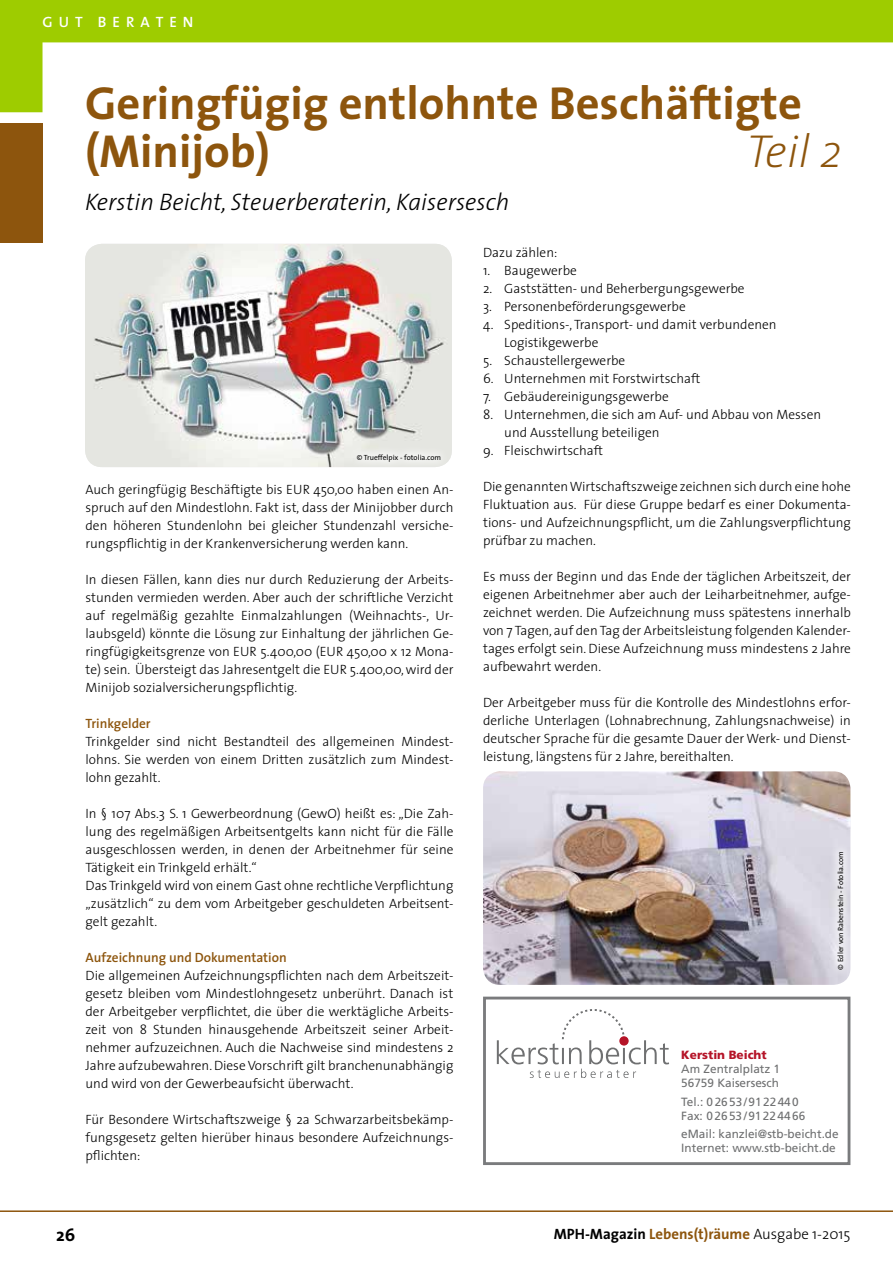
<style>
.page{position:relative;width:893px;height:1263px;background:#fff}
.page>*{position:absolute;margin:0;border:0;box-sizing:border-box;transform-origin:0 0}
.t1{font:700 46.5px/48px "The Sans";color:#8d550d}
.t2{font:italic 200 46.5px "The Sans";color:#8d550d}
.t3{font:italic 300 24px "The Sans";color:#000}
.t4{font:700 18px "The Sans";color:#000}
.t5{font:700 15px "The Sans";color:#8d550d}
.t6{font:600 15px "The Sans";color:#fff}
.t7{font:300 13.5px/18px "The Sans";color:#000;text-align:justify}
.t8{font:600 13.5px "The Sans";color:#8d550d}
.t9{font:11.85px/14.2px "Frutiger";color:#6e6f70}
.t10{font:900 11.85px "Frutiger";color:#b51428}
.t11{font:7.5px "The Sans";color:#000}
.s1{color:#000}
.s2{font-weight:300;color:#000}
</style>
<div class="page">
<hr style="left:0;top:1210px;width:893px;height:2px;background:#8d550d">
<div style="left:0;top:123px;width:43px;height:119px;background:#8d550d"></div>
<svg style="left:0;top:0;width:893px;height:112px"></svg>
<hr style="left:892px;top:0;width:1px;height:42px;background:#9ecc00">
<div style="left:483px;top:997px;width:367px;height:168px;border:3px solid #7a7b7d"></div>
<svg style="left:496px;top:1009px;width:173px;height:69px"></svg>
<img style="left:85px;top:244px;width:367px;height:223px">
<svg style="left:348px;top:445px;width:102px;height:22px;fill:#ebece8"></svg>
<img style="left:483px;top:771px;width:367px;height:214px">
<svg style="left:828px;top:842px;width:23px;height:136px;background:#e2e0e8"></svg>
<p class="t6" style="left:43px;top:9px;width:29px">G ut</p>
<p class="t6" style="left:98px;top:9px;width:42px">berat</p>
<p class="t6" style="left:169px;top:9px;width:26px">e n</p>
<h1 class="t1" style="left:85px;top:78px;width:718px">Geringfügig entlohnte Beschäftigte (Minijob)</h1>
<h1 class="t2" style="left:746px;top:113px;width:97px">Teil 2</h1>
<h2 class="t3" style="left:85px;top:182px;width:426px">Kerstin Beicht, Steuerberaterin, Kaisersesch</h2>
<p class="t11" style="left:357px;top:451px;width:86px">© Trueffelpix - fotolia.com</p>
<p class="t7" style="left:86px;top:480px;width:369px">Auch geringfügig Beschäftigte bis EUR 450,00 haben einen An&shy;spruch auf den Mindestlohn. Fakt ist, dass der Minijobber durch den höheren Stundenlohn bei gleicher Stundenzahl versiche&shy;rungspflichtig in der Krankenversicherung werden kann.</p>
<p class="t7" style="left:86px;top:570px;width:369px">In diesen Fällen, kann dies nur durch Reduzierung der Arbeits&shy;stunden vermieden werden. Aber auch der schriftliche Verzicht auf regelmäßig gezahlte Einmalzahlungen (Weihnachts-, Ur&shy;laubsgeld) könnte die Lösung zur Einhaltung der jährlichen Ge&shy;ringfügigkeitsgrenze von EUR 5.400,00 (EUR 450,00 x 12 Mona&shy;te) sein. Übersteigt das Jahresentgelt die EUR 5.400,00, wird der Minijob sozialversicherungspflichtig.</p>
<p class="t8" style="left:86px;top:712px;width:67px">Trinkgelder</p>
<p class="t7" style="left:86px;top:732px;width:369px">Trinkgelder sind nicht Bestandteil des allgemeinen Mindest&shy;lohns. Sie werden von einem Dritten zusätzlich zum Mindest&shy;lohn gezahlt.</p>
<p class="t7" style="left:86px;top:804px;width:369px;text-align:left">In § 107 Abs.3 S. 1 Gewerbeordnung (GewO) heißt es: „Die Zah&shy;lung des regelmäßigen Arbeitsentgelts kann nicht für die Fälle ausgeschlossen werden, in denen der Arbeitnehmer für seine Tätigkeit ein Trinkgeld erhält.“<br>Das Trinkgeld wird von einem Gast ohne rechtliche Verpflichtung „zusätzlich“ zu dem vom Arbeitgeber geschuldeten Arbeitsent&shy;gelt gezahlt.</p>
<p class="t8" style="left:86px;top:946px;width:203px">Aufzeichnung und Dokumentation</p>
<p class="t7" style="left:86px;top:966px;width:369px">Die allgemeinen Aufzeichnungspflichten nach dem Arbeitszeit&shy;gesetz bleiben vom Mindestlohngesetz unberührt. Danach ist der Arbeitgeber verpflichtet, die über die werktägliche Arbeits&shy;zeit von 8 Stunden hinausgehende Arbeitszeit seiner Arbeit&shy;nehmer aufzuzeichnen. Auch die Nachweise sind mindestens 2<br>Jahre aufzubewahren. Diese Vorschrift gilt branchenunabhängig und wird von der Gewerbeaufsicht überwacht.</p>
<p class="t7" style="left:86px;top:1110px;width:369px">Für Besondere Wirtschaftszweige § 2a Schwarzarbeitsbekämp&shy;fungsgesetz gelten hierüber hinaus besondere Aufzeichnungs&shy;pflichten:</p>
<p class="t7" style="left:483px;top:243px;width:76px">Dazu zählen:</p>
<p class="t7" style="left:483px;top:261px;width:95px">1. Baugewerbe</p>
<p class="t7" style="left:483px;top:279px;width:263px">2. Gaststätten- und Beherbergungsgewerbe</p>
<p class="t7" style="left:483px;top:296px;width:204px">3. Personenbeförderungsgewerbe</p>
<p class="t7" style="left:504px;top:314px;width:274px;text-indent:-21px">4. Speditions-, Transport- und damit verbundenen<br>Logistikgewerbe</p>
<p class="t7" style="left:483px;top:351px;width:144px">5. Schaustellergewerbe</p>
<p class="t7" style="left:483px;top:369px;width:219px">6. Unternehmen mit Forstwirtschaft</p>
<p class="t7" style="left:483px;top:387px;width:187px">7. Gebäudereinigungsgewerbe</p>
<p class="t7" style="left:504px;top:404px;width:318px;text-indent:-21px">8. Unternehmen, die sich am Auf- und Abbau von Messen und Ausstellung beteiligen</p>
<p class="t7" style="left:483px;top:441px;width:121px">9. Fleischwirtschaft</p>
<p class="t7" style="left:483px;top:477px;width:369px">Die genannten Wirtschaftszweige zeichnen sich durch eine hohe Fluktuation aus. Für diese Gruppe bedarf es einer Dokumenta&shy;tions- und Aufzeichnungspflicht, um die Zahlungsverpflichtung prüfbar zu machen.</p>
<p class="t7" style="left:483px;top:567px;width:369px">Es muss der Beginn und das Ende der täglichen Arbeitszeit, der eigenen Arbeitnehmer aber auch der Leiharbeitnehmer, aufge&shy;zeichnet werden. Die Aufzeichnung muss spätestens innerhalb von 7 Tagen, auf den Tag der Arbeitsleistung folgenden Kalender&shy;tages erfolgt sein. Diese Aufzeichnung muss mindestens 2 Jahre aufbewahrt werden.</p>
<p class="t7" style="left:483px;top:693px;width:369px">Der Arbeitgeber muss für die Kontrolle des Mindestlohns erfor&shy;derliche Unterlagen (Lohnabrechnung, Zahlungsnachweise) in deutscher Sprache für die gesamte Dauer der Werk- und Dienst&shy;leistung, längstens für 2 Jahre, bereithalten.</p>
<p class="t11" style="left:834px;top:969px;width:120px;rotate:-90deg">© Edler von Rabenstein - Fotolia.com</p>
<p class="t10" style="left:681px;top:1048px;width:87px">Kerstin Beicht</p>
<p class="t9" style="left:681px;top:1063px;width:100px">Am Zentralplatz 1<br>56759 Kaisersesch</p>
<p class="t9" style="left:681px;top:1095px;width:125px">Tel.: 02653/9122440<br>Fax: 02653/91224466</p>
<p class="t9" style="left:681px;top:1128px;width:159px">eMail: kanzlei@stb-beicht.de<br>Internet: www.stb-beicht.de</p>
<h3 class="t4" style="left:56px;top:1220px;width:21px">26</h3>
<p class="t5" style="left:554px;top:1221px;width:298px"><span class="s1">MPH-Magazin</span> Lebens(t)räume <span class="s2">Ausgabe 1-2015</span></p>
</div>
